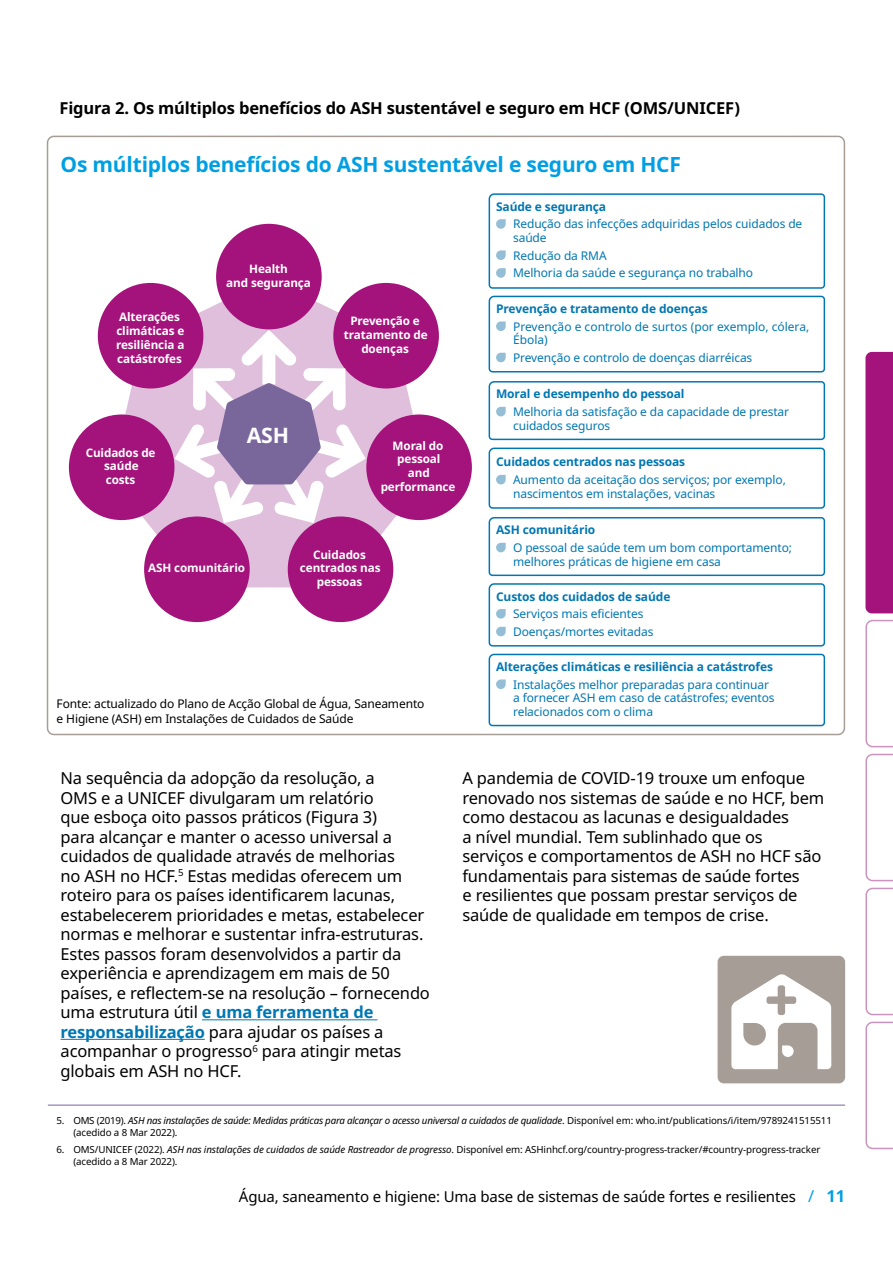
<style>
.page{position:relative;width:893px;height:1263px;background:#fff}
.page>*{position:absolute;margin:0;border:0;box-sizing:border-box;transform-origin:0 0}
.t1{font:700 21.3px "Noto Sans";color:#fff}
.t2{font:700 21px "Noto Sans";letter-spacing:-.01em;color:#009fe3}
.Body_Copy_11_13{font:16.5px/19.5px "Noto Sans";letter-spacing:-.01em;color:#000}
.t3{font:700 16.5px "Noto Sans";letter-spacing:-.01em;color:#000}
.t4{font:15px "Noto Sans";letter-spacing:-.01em;color:#000}
.t5{font:12px/13.5px "Noto Sans";letter-spacing:-.01em;color:#0077b3}
.t6{font:700 12px "Noto Sans";letter-spacing:-.01em;color:#0077b3}
.t7{font:12px/15px "Noto Sans";letter-spacing:-.01em;color:#000}
.t8{font:700 11.7px/13.8px "Noto Sans";letter-spacing:-.01em;color:#fff;text-align:center}
.t9{font:italic 9.75px/12px "Noto Sans";letter-spacing:-.025em;color:#000}
.t10{font:9.75px/12px "Noto Sans";letter-spacing:-.01em;color:#000}
.s1{font-weight:700;color:#0077b3}
.s2{font-style:normal}
.s3{font-style:italic}
.s4{font-size:16.5px;color:#009fe3}
.s5{font-weight:700;font-size:16.5px;color:#009fe3}
</style>
<div class="page">
<hr style="left:202px;top:1019px;width:175px;height:1px;background:#0077b3">
<hr style="left:61px;top:1039px;width:144px;height:1px;background:#0077b3">
<div style="left:865px;top:352px;width:28px;height:261px;background:#a3137b"></div>
<svg style="left:865px;top:620px;width:28px;height:127px"></svg>
<svg style="left:865px;top:754px;width:28px;height:127px"></svg>
<svg style="left:865px;top:888px;width:28px;height:127px"></svg>
<svg style="left:865px;top:1022px;width:28px;height:127px"></svg>
<hr style="left:48px;top:1105px;width:797px;height:1px;background:#79679c">
<svg style="left:111px;top:282px;width:315px;height:306px;fill:#dfbfdb"></svg>
<div style="left:288px;top:516px;width:105px;height:106px;background:#a3137b;border-radius:50%"></div>
<div style="left:216px;top:224px;width:106px;height:105px;background:#a3137b;border-radius:50%"></div>
<div style="left:333px;top:283px;width:106px;height:105px;background:#a3137b;border-radius:50%"></div>
<div style="left:366px;top:414px;width:106px;height:106px;background:#a3137b;border-radius:50%"></div>
<div style="left:98px;top:283px;width:105px;height:105px;background:#a3137b;border-radius:50%"></div>
<div style="left:144px;top:516px;width:106px;height:106px;background:#a3137b;border-radius:50%"></div>
<div style="left:69px;top:414px;width:105px;height:106px;background:#a3137b;border-radius:50%"></div>
<svg style="left:175px;top:330px;width:191px;height:193px"></svg>
<svg style="left:488px;top:193px;width:338px;height:96px"></svg>
<svg style="left:488px;top:447px;width:338px;height:62px"></svg>
<svg style="left:488px;top:381px;width:338px;height:60px"></svg>
<svg style="left:488px;top:295px;width:338px;height:78px"></svg>
<svg style="left:488px;top:517px;width:338px;height:130px"></svg>
<svg style="left:488px;top:653px;width:338px;height:74px"></svg>
<div style="left:718px;top:956px;width:127px;height:127px;background:#a69e96;border-radius:6px"></div>
<svg style="left:731px;top:974px;width:100px;height:96px"></svg>
<p class="t3" style="left:60px;top:97px;width:682px">Figura 2. Os múltiplos benefícios do ASH sustentável e seguro em HCF (OMS/UNICEF)</p>
<p class="t2" style="left:61px;top:149px;width:622px">Os múltiplos benefícios do ASH sustentável e seguro em HCF</p>
<p class="t6" style="left:496px;top:198px;width:112px">Saúde e segurança</p>
<p class="t5" style="left:513px;top:218px;width:291px">Redução das infecções adquiridas pelos cuidados de saúde</p>
<p class="t5" style="left:513px;top:247px;width:242px;line-height:17.7px">Redução da RMA<br>Melhoria da saúde e segurança no trabalho</p>
<p class="t8" style="left:226px;top:262px;width:86px">Health<br>and segurança</p>
<p class="t8" style="left:116px;top:310px;width:70px;text-align:left">Alterações climáticas e resiliência a catástrofes</p>
<p class="t8" style="left:344px;top:314px;width:85px">Prevenção e tratamento de doenças</p>
<p class="t8" style="left:86px;top:446px;width:71px">Cuidados de saúde<br>costs</p>
<p class="t1" style="left:247px;top:420px;width:44px">ASH</p>
<p class="t8" style="left:381px;top:439px;width:76px">Moral do pessoal<br>and performance</p>
<p class="t8" style="left:148px;top:561px;width:98px">ASH comunitário</p>
<p class="t8" style="left:300px;top:548px;width:82px">Cuidados centrados nas pessoas</p>
<p class="t7" style="left:57px;top:697px;width:369px">Fonte: actualizado do Plano de Acção Global de Água, Saneamento e Higiene (ASH) em Instalações de Cuidados de Saúde</p>
<p class="t6" style="left:496px;top:300px;width:213px">Prevenção e tratamento de doenças</p>
<p class="t5" style="left:513px;top:320px;width:298px">Prevenção e controlo de surtos (por exemplo, cólera,<br>Ébola)</p>
<p class="t5" style="left:513px;top:351px;width:241px">Prevenção e controlo de doenças diarréicas</p>
<p class="t6" style="left:496px;top:385px;width:190px">Moral e desempenho do pessoal</p>
<p class="t5" style="left:513px;top:405px;width:278px">Melhoria da satisfação e da capacidade de prestar cuidados seguros</p>
<p class="t6" style="left:496px;top:454px;width:191px">Cuidados centrados nas pessoas</p>
<p class="t5" style="left:513px;top:473px;width:274px">Aumento da aceitação dos serviços; por exemplo, nascimentos em instalações, vacinas</p>
<p class="t6" style="left:496px;top:521px;width:101px">ASH comunitário</p>
<p class="t5" style="left:513px;top:541px;width:280px">O pessoal de saúde tem um bom comportamento; melhores práticas de higiene em casa</p>
<p class="t6" style="left:496px;top:588px;width:176px">Custos dos cuidados de saúde</p>
<p class="t5" style="left:513px;top:605px;width:142px;line-height:17.7px">Serviços mais eficientes<br>Doenças/mortes evitadas</p>
<p class="t6" style="left:496px;top:658px;width:278px">Alterações climáticas e resiliência a catástrofes</p>
<p class="t5" style="left:513px;top:678px;width:263px">Instalações melhor preparadas para continuar a fornecer ASH em caso de catástrofes; eventos relacionados com o clima</p>
<p class="Body_Copy_11_13" style="left:61px;top:769px;width:371px">Na sequência da adopção da resolução, a<br>OMS e a UNICEF divulgaram um relatório<br>que esboça oito passos práticos (Figura 3)<br>para alcançar e manter o acesso universal a cuidados de qualidade através de melhorias<br>no ASH no HCF.<sup>5</sup> Estas medidas oferecem um roteiro para os países identificarem lacunas, estabelecerem prioridades e metas, estabelecer normas e melhorar e sustentar infra-estruturas.<br>Estes passos foram desenvolvidos a partir da experiência e aprendizagem em mais de 50 países, e reflectem-se na resolução – fornecendo uma estrutura útil <span class="s1">e uma ferramenta de responsabilização</span> para ajudar os países a acompanhar o progresso<sup>6</sup> para atingir metas globais em ASH no HCF.</p>
<p class="t9" style="left:73px;top:1115px;width:760px;text-indent:-17px"><span class="s2">5. OMS (2019).</span> ASH nas instalações de saúde: Medidas práticas para alcançar o acesso universal a cuidados de qualidade<span class="s2">. Disponível em: who.int/publications/i/item/9789241515511 (acedido a 8 Mar 2022).</span></p>
<p class="t10" style="left:73px;top:1143px;width:749px;text-indent:-17px">6. OMS/UNICEF (2022). <span class="s3">ASH nas instalações de cuidados de saúde Rastreador de progresso</span>. Disponível em: ASHinhcf.org/country-progress-tracker/#country-progress-tracker (acedido a 8 Mar 2022).</p>
<p class="Body_Copy_11_13" style="left:462px;top:769px;width:363px">A pandemia de COVID-19 trouxe um enfoque renovado nos sistemas de saúde e no HCF, bem como destacou as lacunas e desigualdades<br>a nível mundial. Tem sublinhado que os serviços e comportamentos de ASH no HCF são fundamentais para sistemas de saúde fortes<br>e resilientes que possam prestar serviços de saúde de qualidade em tempos de crise.</p>
<p class="t4" style="left:239px;top:1186px;width:608px">Água, saneamento e higiene: Uma base de sistemas de saúde fortes e resilientes <span class="s4">/</span> <span class="s5">11</span></p>
</div>
